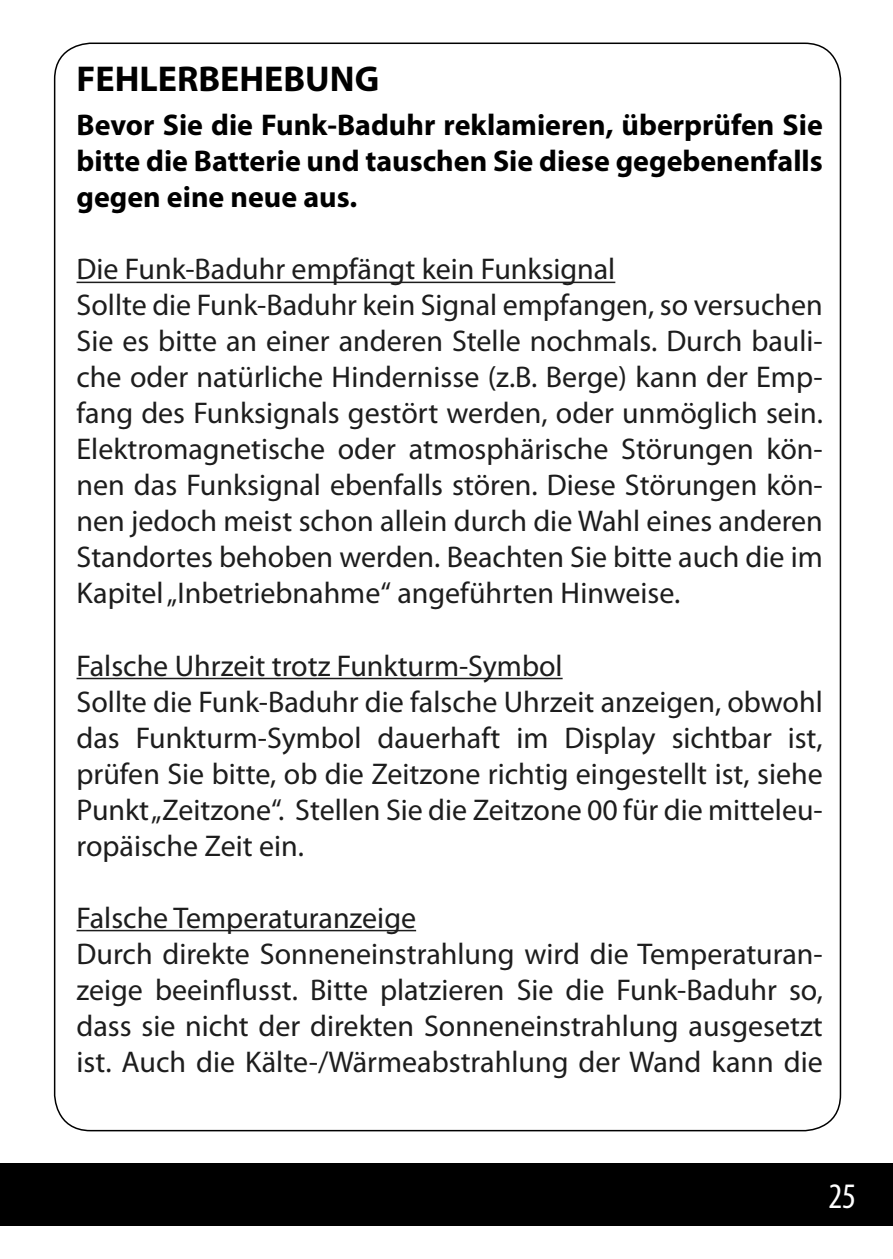
<style>
.page{position:relative;width:893px;height:1259px;background:#fff}
.page>*{position:absolute;margin:0;border:0;box-sizing:border-box;transform-origin:0 0}
.t1{font:700 36px "Myriad Pro";color:#000}
.t2{font:condensed 36px "Myriad Pro";color:#fff}
.t3{font:30px/36px "Myriad Pro";color:#1d1d1d}
.t4{font:700 30px/36px "Myriad Pro";color:#000;text-align:justify}
</style>
<div class="page">
<div style="left:0;top:1163px;width:893px;height:62px;background:#000"></div>
<hr style="left:77px;top:282px;width:538px;height:1px;background:#1d1d1d">
<hr style="left:77px;top:678px;width:486px;height:1px;background:#1d1d1d">
<hr style="left:77px;top:930px;width:339px;height:1px;background:#1d1d1d">
<p class="t1" style="left:77px;top:58px;width:304px">FEHLERBEHEBUNG</p>
<p class="t4" style="left:77px;top:108px;width:748px">Bevor Sie die Funk-Baduhr reklamieren, überprüfen Sie bitte die Batterie und tauschen Sie diese gegebenenfalls gegen eine neue aus.</p>
<p class="t3" style="left:77px;top:252px;width:748px">Die Funk-Baduhr empfängt kein Funksignal<br>Sollte die Funk-Baduhr kein Signal empfangen, so versuchen Sie es bitte an einer anderen Stelle nochmals. Durch bauli&shy;che oder natürliche Hindernisse (z.B. Berge) kann der Emp&shy;fang des Funksignals gestört werden, oder unmöglich sein.<br>Elektromagnetische oder atmosphärische Störungen kön&shy;nen das Funksignal ebenfalls stören. Diese Störungen kön&shy;nen jedoch meist schon allein durch die Wahl eines anderen Standortes behoben werden. Beachten Sie bitte auch die im Kapitel „Inbetriebnahme“ angeführten Hinweise.</p>
<p class="t3" style="left:77px;top:648px;width:748px">Falsche Uhrzeit trotz Funkturm-Symbol<br>Sollte die Funk-Baduhr die falsche Uhrzeit anzeigen, obwohl das Funkturm-Symbol dauerhaft im Display sichtbar ist, prüfen Sie bitte, ob die Zeitzone richtig eingestellt ist, siehe Punkt „Zeitzone“. Stellen Sie die Zeitzone 00 für die mitteleu&shy;ropäische Zeit ein.</p>
<p class="t3" style="left:77px;top:900px;width:748px">Falsche Temperaturanzeige<br>Durch direkte Sonneneinstrahlung wird die Temperaturan&shy;zeige beeinflusst. Bitte platzieren Sie die Funk-Baduhr so, dass sie nicht der direkten Sonneneinstrahlung ausgesetzt ist. Auch die Kälte-/Wärmeabstrahlung der Wand kann die</p>
<p class="t2" style="left:828px;top:1174px;width:29px">25</p>
</div>
